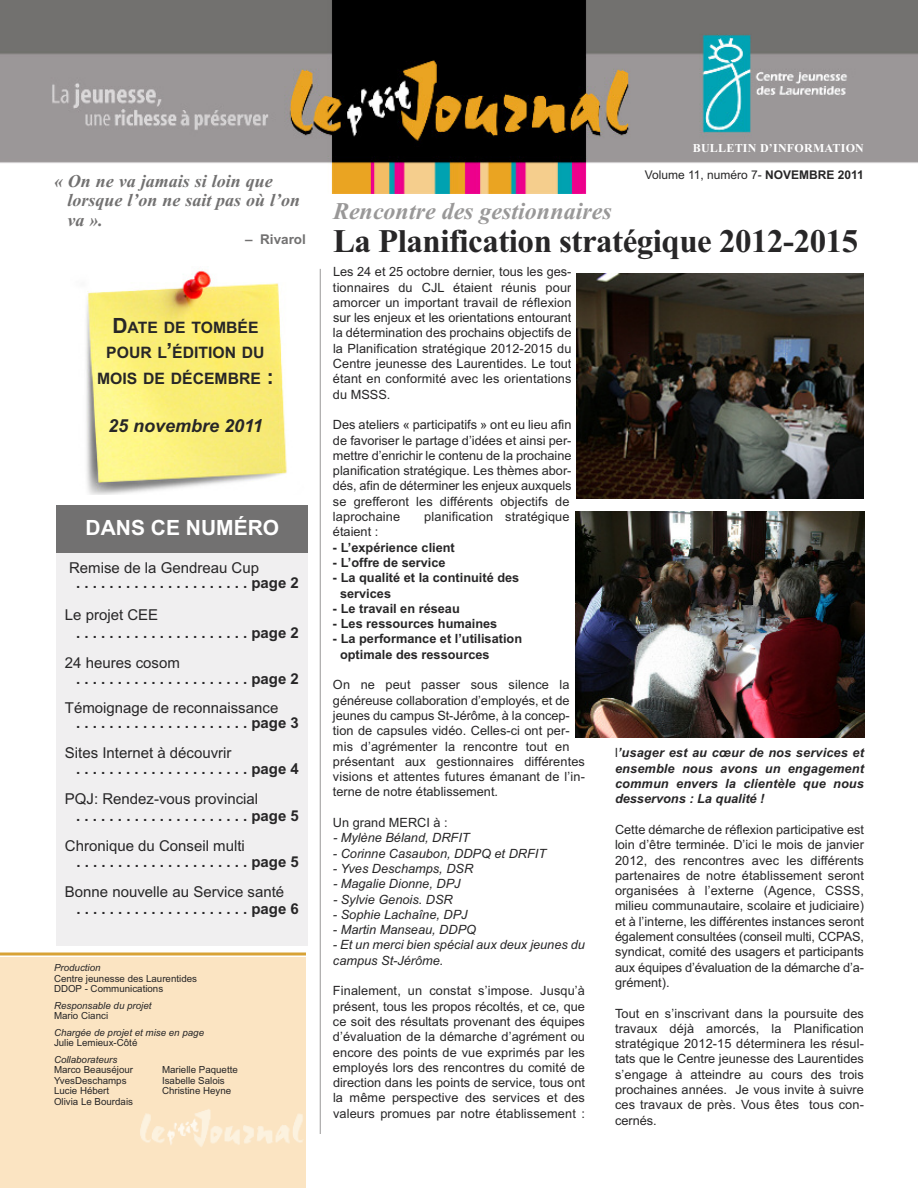
<style>
.page{position:relative;width:918px;height:1188px;background:#fff}
.page>*{position:absolute;margin:0;border:0;box-sizing:border-box;transform-origin:0 0}
.t1{font:700 33px "Times New Roman";letter-spacing:-.015em;color:#272627}
.t2{font:italic 700 24px "Times New Roman";color:#999898}
.t3{font:700 21px "Arial";color:#fff}
.t4{font:italic 700 18px/19.5px "Times New Roman";color:#727171}
.t5{font:italic 700 18px "Arial";color:#272627}
.t6{font:700 15.75px/25.2px "Arial";color:#272627;text-align:center}
.t7{font:700 15px "Arial";color:#272627}
.t8{font:15px "Arial";color:#272627}
.t9{font:700 13.5px "Arial";color:#727171}
.t10{font:12.75px/15.3px "Arial";color:#272627;text-align:justify}
.t11{font:italic 12.75px/15.3px "Arial";color:#272627}
.t12{font:700 12.75px/15.3px "Arial";color:#272627}
.t13{font:italic 700 12.75px/15.3px "Arial";letter-spacing:.01em;color:#272627;text-align:justify}
.t14{font:12px "Arial";color:#272627}
.t15{font:700 12px "Times New Roman";letter-spacing:.02em;color:#fff}
.t16{font:9.75px/10.5px "Arial";color:#272627}
.t17{font:italic 9.75px "Arial";color:#272627}
.s1{font-size:21px}
.s2{font-weight:700}
.s3{font-weight:400;font-style:normal}
</style>
<div class="page">
<hr style="left:320px;top:269px;width:1px;height:865px;background:#999898">
<img style="left:0;top:0;width:918px;height:193px">
<div style="left:0;top:957px;width:306px;height:231px;background:#fbe4c2"></div>
<svg style="left:0;top:952px;width:306px;height:4px"></svg>
<div style="left:56px;top:543px;width:252px;height:403px;background:#f0eff0"></div>
<div style="left:56px;top:505px;width:252px;height:48px;background:#727171"></div>
<img style="left:86px;top:270px;width:201px;height:225px">
<img style="left:576px;top:273px;width:288px;height:226px">
<img style="left:576px;top:511px;width:288px;height:227px">
<h3 class="t4" style="left:68px;top:171px;width:234px;text-indent:-14px">« On ne va jamais si loin que lorsque l’on ne sait pas où l’on va ».</h3>
<p class="t9" style="left:245px;top:231px;width:62px">– Rivarol</p>
<p class="t6" style="left:97px;top:315px;width:178px"><span class="s1">D</span>ATE DE TOMBÉE<br>POUR L<span class="s1">’</span>ÉDITION DU<br>MOIS DE DÉCEMBRE <span class="s1">:</span></p>
<h3 class="t5" style="left:108px;top:415px;width:156px">25 novembre 2011</h3>
<h3 class="t3" style="left:86px;top:515px;width:195px">DANS CE NUMÉRO</h3>
<p class="t8" style="left:69px;top:559px;width:192px">Remise de la Gendreau Cup</p>
<p class="t7" style="left:76px;top:574px;width:224px">.....................page2</p>
<p class="t8" style="left:65px;top:606px;width:95px">Le projet CEE</p>
<p class="t7" style="left:76px;top:624px;width:224px">.....................page2</p>
<p class="t8" style="left:65px;top:654px;width:117px">24 heures cosom</p>
<p class="t7" style="left:76px;top:670px;width:224px">.....................page2</p>
<p class="t8" style="left:65px;top:699px;width:215px">Témoignage de reconnaissance</p>
<p class="t7" style="left:76px;top:714px;width:224px">.....................page3</p>
<p class="t8" style="left:65px;top:744px;width:168px">Sites Internet à découvrir</p>
<p class="t7" style="left:76px;top:760px;width:224px">.....................page4</p>
<p class="t8" style="left:65px;top:790px;width:195px">PQJ: Rendez-vous provincial</p>
<p class="t7" style="left:76px;top:807px;width:224px">.....................page5</p>
<p class="t8" style="left:65px;top:837px;width:182px">Chronique du Conseil multi</p>
<p class="t7" style="left:76px;top:853px;width:224px">.....................page5</p>
<p class="t8" style="left:65px;top:883px;width:221px">Bonne nouvelle au Service santé</p>
<p class="t7" style="left:76px;top:900px;width:224px">.....................page6</p>
<p class="t17" style="left:54px;top:962px;width:48px">Production</p>
<p class="t16" style="left:54px;top:973px;width:145px">Centre jeunesse des Laurentides<br>DDOP - Communications</p>
<p class="t17" style="left:54px;top:1000px;width:99px">Responsable du projet</p>
<p class="t16" style="left:54px;top:1011px;width:56px">Mario Cianci</p>
<p class="t17" style="left:54px;top:1027px;width:152px">Chargée de projet et mise en page</p>
<p class="t16" style="left:54px;top:1038px;width:85px">Julie Lemieux-Côté</p>
<p class="t17" style="left:54px;top:1054px;width:65px">Collaborateurs</p>
<p class="t16" style="left:54px;top:1065px;width:81px">Marco Beauséjour</p>
<p class="t16" style="left:162px;top:1065px;width:77px">Marielle Paquette</p>
<p class="t16" style="left:54px;top:1075px;width:74px">YvesDeschamps</p>
<p class="t16" style="left:162px;top:1075px;width:64px">Isabelle Salois</p>
<p class="t16" style="left:54px;top:1086px;width:57px">Lucie Hébert</p>
<p class="t16" style="left:162px;top:1086px;width:71px">Christine Heyne</p>
<p class="t16" style="left:54px;top:1096px;width:81px">Olivia Le Bourdais</p>
<p class="t15" style="left:693px;top:141px;width:173px">BULLETIN D’INFORMATION</p>
<p class="t14" style="left:645px;top:168px;width:221px">Volume 11, numéro 7- <span class="s2">NOVEMBRE 2011</span></p>
<h2 class="t2" style="left:333px;top:196px;width:280px">Rencontre des gestionnaires</h2>
<h1 class="t1" style="left:333px;top:221px;width:527px">La Planification stratégique 2012-2015</h1>
<p class="t10" style="left:333px;top:264px;width:240px">Les 24 et 25 octobre dernier, tous les ges&shy;tionnaires du CJL étaient réunis pour amorcer un important travail de réflexion sur les enjeux et les orientations entourant la détermination des prochains objectifs de la Planification stratégique 2012-2015 du Centre jeunesse des Laurentides. Le tout étant en conformité avec les orientations du MSSS.</p>
<p class="t10" style="left:333px;top:417px;width:240px;text-align:left">Des ateliers « participatifs » ont eu lieu afin de favoriser le partage d’idées et ainsi per&shy;mettre d’enrichir le contenu de la prochaine planification stratégique. Les thèmes abor&shy;dés, afin de déterminer les enjeux auxquels se grefferont les différents objectifs de laprochaine</p>
<p class="t10" style="left:424px;top:509px;width:147px">planification stratégique</p>
<p class="t10" style="left:333px;top:524px;width:47px">étaient :</p>
<p class="t12" style="left:333px;top:540px;width:123px">- L’expérience client</p>
<p class="t12" style="left:333px;top:555px;width:114px">- L’offre de service</p>
<p class="t12" style="left:340px;top:570px;width:181px;text-indent:-7px">- La qualité et la continuité des services</p>
<p class="t12" style="left:333px;top:601px;width:128px">- Le travail en réseau</p>
<p class="t12" style="left:333px;top:616px;width:166px">- Les ressources humaines</p>
<p class="t12" style="left:340px;top:631px;width:184px;text-indent:-7px">- La performance et l’utilisation optimale des ressources</p>
<p class="t10" style="left:333px;top:677px;width:254px;text-align:left">On ne peut passer sous silence la généreuse collaboration d’employés, et de jeunes du campus St-Jérôme, à la concep&shy;tion de capsules vidéo. Celles-ci ont per&shy;mis d’agrémenter la rencontre tout en présentant aux gestionnaires différentes visions et attentes futures émanant de l’in&shy;terne de notre établissement.</p>
<p class="t10" style="left:333px;top:815px;width:116px">Un grand MERCI à :</p>
<p class="t11" style="left:333px;top:830px;width:138px">- Mylène Béland, DRFIT</p>
<p class="t11" style="left:333px;top:846px;width:215px">- Corinne Casaubon, DDPQ et DRFIT</p>
<p class="t11" style="left:333px;top:861px;width:142px">- Yves Deschamps, DSR</p>
<p class="t11" style="left:333px;top:876px;width:129px">- Magalie Dionne, DPJ</p>
<p class="t11" style="left:333px;top:892px;width:121px">- Sylvie Genois. DSR</p>
<p class="t11" style="left:333px;top:907px;width:136px">- Sophie Lachaîne, DPJ</p>
<p class="t11" style="left:333px;top:922px;width:145px">- Martin Manseau, DDPQ</p>
<p class="t11" style="left:333px;top:937px;width:254px">- Et un merci bien spécial aux deux jeunes du campus St-Jérôme.</p>
<p class="t10" style="left:333px;top:983px;width:254px">Finalement, un constat s’impose. Jusqu’à présent, tous les propos récoltés, et ce, que ce soit des résultats provenant des équipes d’évaluation de la démarche d’agrément ou encore des points de vue exprimés par les employés lors des rencontres du comité de direction dans les points de service, tous ont la même perspective des services et des valeurs promues par notre établissement :</p>
<p class="t13" style="left:615px;top:745px;width:250px"><span class="s3">l</span>’usager est au cœur de nos services et ensemble nous avons un engagement commun envers la clientèle que nous desservons : La qualité !</p>
<p class="t10" style="left:615px;top:822px;width:251px">Cette démarche de réflexion participative est loin d’être terminée. D’ici le mois de janvier 2012, des rencontres avec les différents partenaires de notre établissement seront organisées à l’externe (Agence, CSSS, milieu communautaire, scolaire et judiciaire) et à l’interne, les différentes instances seront également consultées (conseil multi, CCPAS, syndicat, comité des usagers et participants aux équipes d’évaluation de la démarche d’a&shy;grément).</p>
<p class="t10" style="left:615px;top:1005px;width:250px">Tout en s’inscrivant dans la poursuite des travaux déjà amorcés, la Planification stratégique 2012-15 déterminera les résul&shy;tats que le Centre jeunesse des Laurentides s’engage à atteindre au cours des trois prochaines années. Je vous invite à suivre ces travaux de près. Vous êtes tous con&shy;cernés.</p>
</div>
